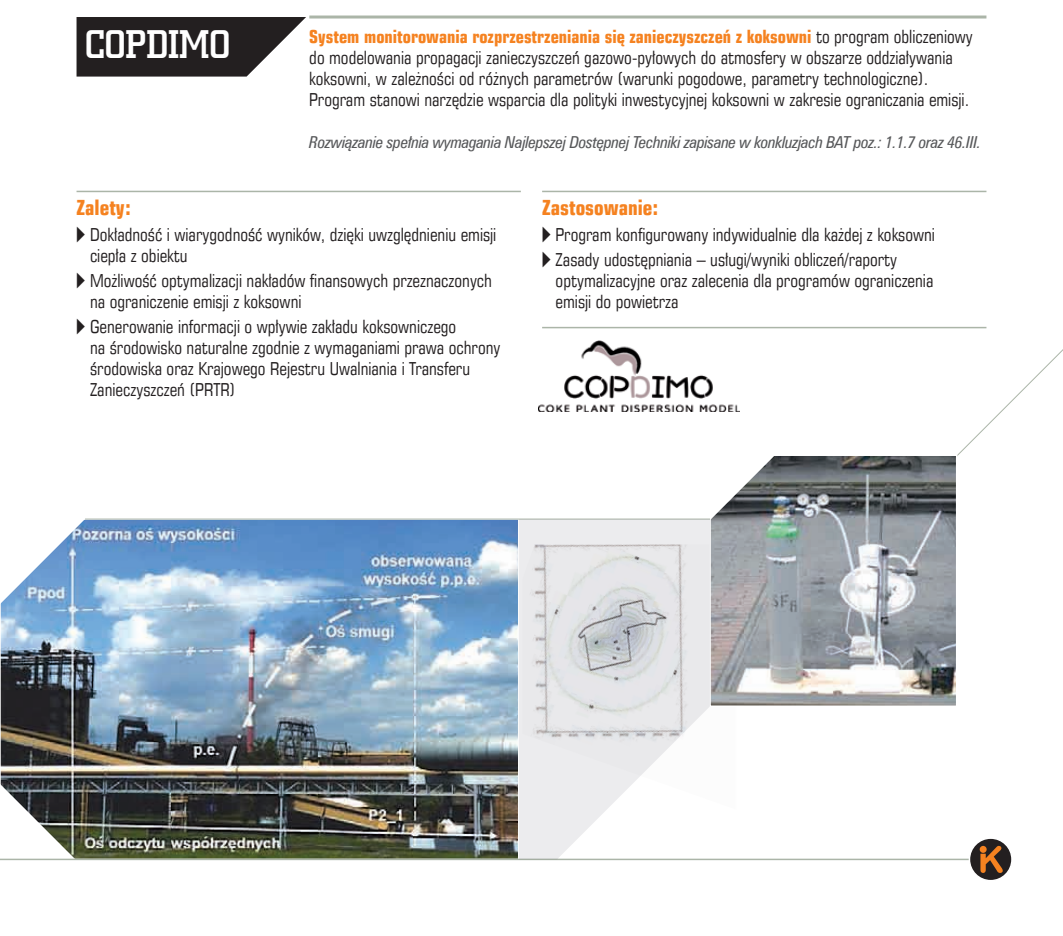
<style>
.page{position:relative;width:1063px;height:936px;background:#fff}
.page>*{position:absolute;margin:0;border:0;box-sizing:border-box;transform-origin:0 0}
.t1{font:40.5px "Square Slab 711 Md EU";color:#fff}
.t2{font:700 21px "Square 721 Cn EU";color:#f58220}
.t3{font:18px/21px "Square 721 Cn EU";color:#231f20}
.t4{font:italic 16.5px "Zurich Cn EU";letter-spacing:-.02em;color:#57585a}
.s1{font-weight:700;color:#f58220}
.s2{font-family:"Newspaper Pi"}
</style>
<div class="page">
<svg style="left:739px;top:328px;width:324px;height:128px"></svg>
<img style="left:162px;top:521px;width:354px;height:336px">
<svg style="left:710px;top:453px;width:248px;height:253px;background:#9b9fa3"></svg>
<img style="left:0;top:519px;width:162px;height:342px">
<hr style="left:0;top:858px;width:986px;height:2px;background:#abb5a8">
<hr style="left:85px;top:518px;width:625px;height:1px;background:#abb5a8">
<svg style="left:519px;top:519px;width:191px;height:340px;fill:#e9e9eb"></svg>
<svg style="left:77px;top:17px;width:229px;height:60px;background:#403d3d"></svg>
<hr style="left:77px;top:191px;width:444px;height:1px;background:#abb5a8">
<hr style="left:542px;top:191px;width:444px;height:1px;background:#abb5a8">
<hr style="left:542px;top:327px;width:444px;height:1px;background:#abb5a8">
<hr style="left:309px;top:16px;width:677px;height:3px;background:#abb5a8">
<div style="left:969px;top:838px;width:43px;height:42px;background:#231f20;border-radius:50%"></div>
<div style="left:969px;top:837px;width:44px;height:44px;border:2px solid #fff;border-radius:50%"></div>
<svg style="left:980px;top:845px;width:23px;height:27px"></svg>
<div style="left:531px;top:336px;width:230px;height:102px;background:#fff"></div>
<img style="left:539px;top:341px;width:200px;height:71px">
<h1 class="t1" style="left:85px;top:19px;width:147px">COPDIMO</h1>
<p class="t3" style="left:309px;top:26px;width:665px"><span class="s1">System monitorowania rozprzestrzeniania się zanieczyszczeń z koksowni</span> to program obliczeniowy do modelowania propagacji zanieczyszczeń gazowo-pyłowych do atmosfery w obszarze oddziaływania koksowni, w zależności od różnych parametrów (warunki pogodowe, parametry technologiczne).<br>Program stanowi narzędzie wsparcia dla polityki inwestycyjnej koksowni w zakresie ograniczania emisji.</p>
<p class="t4" style="left:309px;top:132px;width:673px">Rozwiązanie spełnia wymagania Najlepszej Dostępnej Techniki zapisane w konkluzjach BAT poz.: 1.1.7 oraz 46.III.</p>
<p class="t2" style="left:77px;top:194px;width:56px">Zalety:</p>
<p class="t3" style="left:90px;top:224px;width:408px;text-indent:-14px"><span class="s2">V</span> Dokładność i wiarygodność wyników, dzięki uwzględnieniu emisji ciepła z obiektu</p>
<p class="t3" style="left:90px;top:270px;width:404px;text-indent:-14px"><span class="s2">V</span> Możliwość optymalizacji nakładów finansowych przeznaczonych na ograniczenie emisji z koksowni</p>
<p class="t3" style="left:90px;top:316px;width:412px;text-indent:-14px"><span class="s2">V</span> Generowanie informacji o wpływie zakładu koksowniczego<br>na środowisko naturalne zgodnie z wymaganiami prawa ochrony środowiska oraz Krajowego Rejestru Uwalniania i Transferu Zanieczyszczeń (PRTR)</p>
<p class="t2" style="left:542px;top:194px;width:118px">Zastosowanie:</p>
<p class="t3" style="left:542px;top:222px;width:394px;line-height:25.2px"><span class="s2">V</span> Program konfigurowany indywidualnie dla każdej z koksowni<br><span class="s2">V</span> Zasady udostępniania – usługi/wyniki obliczeń/raporty</p>
<p class="t3" style="left:556px;top:270px;width:379px">optymalizacyjne oraz zalecenia dla programów ograniczenia emisji do powietrza</p>
</div>
